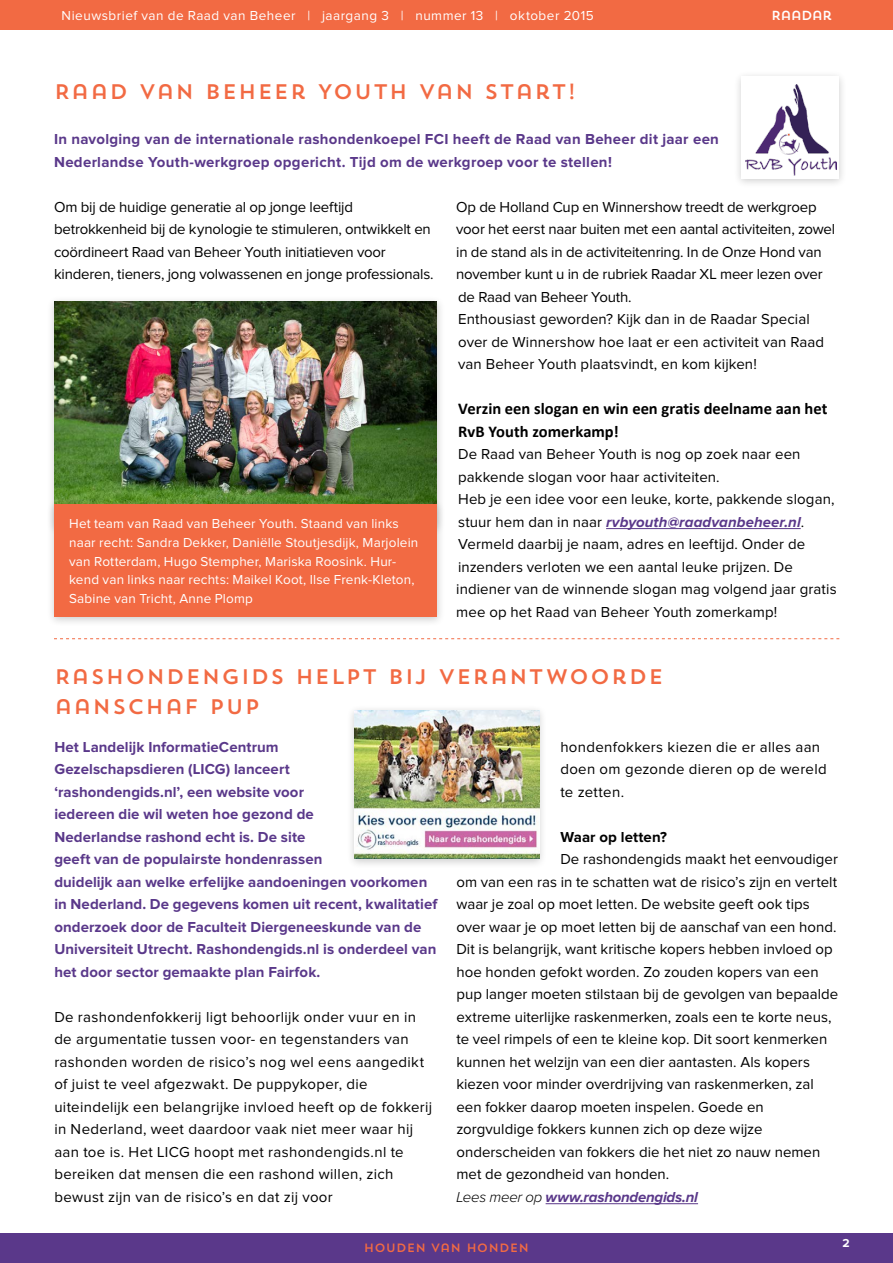
<style>
.page{position:relative;width:893px;height:1263px;background:#fff}
.page>*{position:absolute;margin:0;border:0;box-sizing:border-box;transform-origin:0 0}
.t1{font:21px/30px "Trend Sans One";letter-spacing:.05em;color:#f26a43}
.t2{font:700 16.5px/22.5px "Calibri";color:#000}
.t3{font:15px/22.5px "Proxima Nova";letter-spacing:.005em;color:#000}
.t4{font:700 15px/22.5px "Proxima Nova";letter-spacing:.005em;color:#5a388a}
.t5{font:15px/22.5px "Proxima Nova";letter-spacing:-.015em;color:#000}
.t6{font:700 15px "Proxima Nova";letter-spacing:.005em;color:#000}
.t7{font:13.5px/18.8px "Proxima Nova";letter-spacing:.01em;color:#fff}
.t8{font:13.5px "Proxima Nova";letter-spacing:.035em;color:#fff}
.t9{font:13.05px "Trend Sans One";letter-spacing:-.07em;color:#fff}
.t10{font:12px "Trend Sans One";color:#f26a43}
.t11{font:700 12px "Proxima Nova";color:#fff}
.s1{font-weight:700;font-style:italic;color:#5a388a}
.s2{font-weight:300;font-style:italic}
</style>
<div class="page">
<div style="left:0;top:1233px;width:893px;height:30px;background:#5a388a"></div>
<div style="left:0;top:0;width:893px;height:30px;background:#f26a43"></div>
<hr style="left:606px;top:528px;width:195px;height:1px;background:#5a388a">
<div style="left:46px;top:295px;width:399px;height:242px;background:#000;opacity:.2"></div>
<img style="left:54px;top:302px;width:383px;height:196px">
<div style="left:46px;top:498px;width:399px;height:129px;background:#000;opacity:.2"></div>
<div style="left:54px;top:504px;width:383px;height:113px;background:#f26a43"></div>
<svg style="left:54px;top:638px;width:785px;height:1px"></svg>
<hr style="left:546px;top:1203px;width:152px;height:1px;background:#5a388a">
<div style="left:346px;top:704px;width:201px;height:165px;background:#000;opacity:.2"></div>
<img style="left:354px;top:710px;width:185px;height:148px">
<div style="left:733px;top:70px;width:114px;height:119px;background:#000;opacity:.2"></div>
<div style="left:742px;top:77px;width:97px;height:102px;background:#fff"></div>
<img style="left:746px;top:84px;width:90px;height:91px">
<p class="t8" style="left:62px;top:9px;width:534px">Nieuwsbrief van de Raad van Beheer | jaargang 3 | nummer 13 | oktober 2015</p>
<p class="t9" style="left:771px;top:7px;width:63px">RAADAR</p>
<h1 class="t1" style="left:54px;top:76px;width:524px">RAAD VAN BEHEER YOUTH VAN START!</h1>
<p class="t4" style="left:54px;top:128px;width:666px">In navolging van de internationale rashondenkoepel FCI heeft de Raad van Beheer dit jaar een<br>Nederlandse Youth-werkgroep opgericht. Tijd om de werkgroep voor te stellen!</p>
<p class="t5" style="left:54px;top:196px;width:381px">Om bij de huidige generatie al op jonge leeftijd betrokkenheid bij de kynologie te stimuleren, ontwikkelt en coördineert Raad van Beheer Youth initiatieven voor kinderen, tieners, jong volwassenen en jonge professionals.</p>
<p class="t3" style="left:456px;top:196px;width:380px">Op de Holland Cup en Winnershow treedt de werkgroep voor het eerst naar buiten met een aantal activiteiten, zowel in de stand als in de activiteitenring. In de Onze Hond van november kunt u in de rubriek Raadar XL meer lezen over de Raad van Beheer Youth.<br>Enthousiast geworden? Kijk dan in de Raadar Special over de Winnershow hoe laat er een activiteit van Raad van Beheer Youth plaatsvindt, en kom kijken!</p>
<p class="t2" style="left:458px;top:397px;width:371px">Verzin een slogan en win een gratis deelname aan het<br>RvB Youth zomerkamp!</p>
<p class="t3" style="left:456px;top:443px;width:382px">De Raad van Beheer Youth is nog op zoek naar een pakkende slogan voor haar activiteiten.<br>Heb je een idee voor een leuke, korte, pakkende slogan, stuur hem dan in naar <span class="s1">rvbyouth@raadvanbeheer.nl</span>.<br>Vermeld daarbij je naam, adres en leeftijd. Onder de inzenders verloten we een aantal leuke prijzen. De indiener van de winnende slogan mag volgend jaar gratis mee op het Raad van Beheer Youth zomerkamp!</p>
<p class="t7" style="left:69px;top:515px;width:351px">Het team van Raad van Beheer Youth. Staand van links naar recht: Sandra Dekker, Daniëlle Stoutjesdijk, Marjolein van Rotterdam, Hugo Stempher, Mariska Roosink. Hur&shy;kend van links naar rechts: Maikel Koot, Ilse Frenk-Kleton, Sabine van Tricht, Anne Plomp</p>
<h1 class="t1" style="left:54px;top:661px;width:611px">RASHONDENGIDS HELPT BIJ VERANTWOORDE<br>AANSCHAF PUP</h1>
<p class="t4" style="left:54px;top:736px;width:384px">Het Landelijk InformatieCentrum<br>Gezelschapsdieren (LICG) lanceert<br>‘rashondengids.nl’, een website voor<br>iedereen die wil weten hoe gezond de<br>Nederlandse rashond echt is. De site<br>geeft van de populairste hondenrassen<br>duidelijk aan welke erfelijke aandoeningen voorkomen in Nederland. De gegevens komen uit recent, kwalitatief onderzoek door de Faculteit Diergeneeskunde van de Universiteit Utrecht. Rashondengids.nl is onderdeel van het door sector gemaakte plan Fairfok.</p>
<p class="t3" style="left:54px;top:1006px;width:379px">De rashondenfokkerij ligt behoorlijk onder vuur en in de argumentatie tussen voor- en tegenstanders van rashonden worden de risico’s nog wel eens aangedikt of juist te veel afgezwakt. De puppykoper, die uiteindelijk een belangrijke invloed heeft op de fokkerij in Nederland, weet daardoor vaak niet meer waar hij aan toe is. Het LICG hoopt met rashondengids.nl te bereiken dat mensen die een rashond willen, zich bewust zijn van de risico’s en dat zij voor</p>
<p class="t3" style="left:560px;top:736px;width:268px">hondenfokkers kiezen die er alles aan doen om gezonde dieren op de wereld te zetten.</p>
<p class="t6" style="left:560px;top:830px;width:108px">Waar op letten?</p>
<p class="t3" style="left:456px;top:848px;width:383px;text-indent:104px">De rashondengids maakt het eenvoudiger om van een ras in te schatten wat de risico’s zijn en vertelt waar je zoal op moet letten. De website geeft ook tips over waar je op moet letten bij de aanschaf van een hond.<br>Dit is belangrijk, want kritische kopers hebben invloed op hoe honden gefokt worden. Zo zouden kopers van een pup langer moeten stilstaan bij de gevolgen van bepaalde extreme uiterlijke raskenmerken, zoals een te korte neus, te veel rimpels of een te kleine kop. Dit soort kenmerken kunnen het welzijn van een dier aantasten. Als kopers kiezen voor minder overdrijving van raskenmerken, zal een fokker daarop moeten inspelen. Goede en zorgvuldige fokkers kunnen zich op deze wijze onderscheiden van fokkers die het niet zo nauw nemen met de gezondheid van honden.<br><span class="s2">Lees meer op</span> <span class="s1">www.rashondengids.nl</span></p>
<p class="t10" style="left:364px;top:1240px;width:167px">HOUDEN VAN HONDEN</p>
<p class="t11" style="left:842px;top:1237px;width:9px">2</p>
</div>
